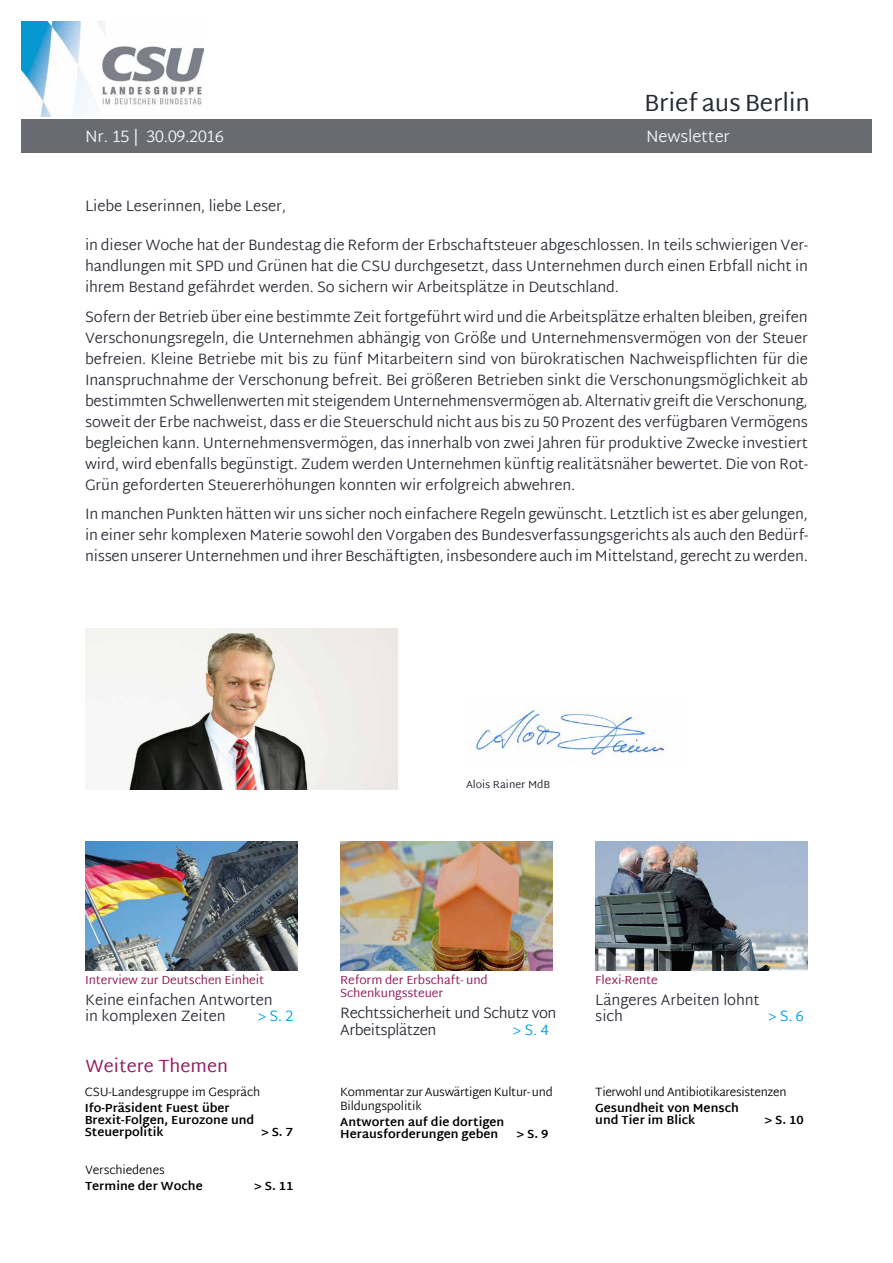
<style>
.page{position:relative;width:893px;height:1263px;background:#fff}
.page>*{position:absolute;margin:0;border:0;box-sizing:border-box;transform-origin:0 0}
.t1{font:24px "Martel Sans";letter-spacing:-.01em;color:#282c36}
._06_Weitere_Themen_B{font:18px "Martel Sans";color:#951d5e}
.t2{font:300 16.5px "Martel Sans";letter-spacing:-.01em;color:#f1f1f2}
._04_BaB_Fließtext{font:300 15px/21px "Martel Sans";letter-spacing:-.01em;color:#282c36;text-align:justify}
._06_BaB_Inhalt_II{font:300 15px/16.5px "Martel Sans";letter-spacing:-.01em;color:#282c36}
._06_BaB_Inhalt_II-2{font:300 15px/16.5px "Martel Sans";letter-spacing:-.03em;color:#282c36}
._06_BaB_Inhalt_II-3{font:300 15px "Martel Sans";color:#009ee0}
._06_BaB_Ü2_Weitere_T{font:700 12px/12px "Martel Sans";color:#000}
._06_BaB_Ü1_Weitere_T{font:300 12px/13.5px "Martel Sans";letter-spacing:-.025em;color:#000}
._06_BaB_Inhalt_Beere{font:12px/13.5px "Martel Sans";letter-spacing:-.01em;color:#951d5e}
._07_BaB_Name_MdB{font:10.5px "Martel Sans";color:#282c36}
</style>
<div class="page">
<img style="left:21px;top:21px;width:182px;height:96px">
<div style="left:21px;top:119px;width:851px;height:33px;background:#686b72"></div>
<img style="left:340px;top:842px;width:213px;height:128px">
<img style="left:595px;top:842px;width:213px;height:128px">
<img style="left:85px;top:842px;width:213px;height:128px">
<img style="left:475px;top:707px;width:190px;height:52px">
<img style="left:85px;top:628px;width:313px;height:162px">
<h1 class="t1" style="left:644px;top:88px;width:167px">Brief aus Berlin</h1>
<p class="t2" style="left:85px;top:125px;width:140px">Nr. 15 | 30.09.2016</p>
<p class="t2" style="left:646px;top:125px;width:85px">Newsletter</p>
<p class="_04_BaB_Fließtext" style="left:85px;top:196px;width:202px">Liebe Leserinnen, liebe Leser,</p>
<p class="_04_BaB_Fließtext" style="left:85px;top:235px;width:724px">in dieser Woche hat der Bundestag die Reform der Erbschaftsteuer abgeschlossen. In teils schwierigen Ver&shy;handlungen mit SPD und Grünen hat die CSU durchgesetzt, dass Unternehmen durch einen Erbfall nicht in ihrem Bestand gefährdet werden. So sichern wir Arbeitsplätze in Deutschland.</p>
<p class="_04_BaB_Fließtext" style="left:85px;top:307px;width:724px">Sofern der Betrieb über eine bestimmte Zeit fortgeführt wird und die Arbeitsplätze erhalten bleiben, greifen Verschonungsregeln, die Unternehmen abhängig von Größe und Unternehmensvermögen von der Steuer befreien. Kleine Betriebe mit bis zu fünf Mitarbeitern sind von bürokratischen Nachweispflichten für die Inanspruchnahme der Verschonung befreit. Bei größeren Betrieben sinkt die Verschonungsmöglichkeit ab bestimmten Schwellenwerten mit steigendem Unternehmensvermögen ab. Alternativ greift die Verschonung, soweit der Erbe nachweist, dass er die Steuerschuld nicht aus bis zu 50 Prozent des verfügbaren Vermögens begleichen kann. Unternehmensvermögen, das innerhalb von zwei Jahren für produktive Zwecke investiert wird, wird ebenfalls begünstigt. Zudem werden Unternehmen künftig realitätsnäher bewertet. Die von Rot-Grün geforderten Steuererhöhungen konnten wir erfolgreich abwehren.</p>
<p class="_04_BaB_Fließtext" style="left:85px;top:504px;width:724px">In manchen Punkten hätten wir uns sicher noch einfachere Regeln gewünscht. Letztlich ist es aber gelungen, in einer sehr komplexen Materie sowohl den Vorgaben des Bundesverfassungsgerichts als auch den Bedürf&shy;nissen unserer Unternehmen und ihrer Beschäftigten, insbesondere auch im Mittelstand, gerecht zu werden.</p>
<p class="_07_BaB_Name_MdB" style="left:466px;top:779px;width:86px">Alois Rainer MdB</p>
<p class="_06_BaB_Inhalt_Beere" style="left:85px;top:973px;width:181px">Interview zur Deutschen Einheit</p>
<p class="_06_BaB_Inhalt_II" style="left:85px;top:992px;width:189px">Keine einfachen Antworten in komplexen Zeiten</p>
<p class="_06_BaB_Inhalt_II-3" style="left:258px;top:1005px;width:37px">&gt; S. 2</p>
<p class="_06_Weitere_Themen_B" style="left:85px;top:1055px;width:144px">Weitere Themen</p>
<p class="_06_BaB_Ü1_Weitere_T" style="left:85px;top:1085px;width:177px">CSU-Landesgruppe im Gespräch</p>
<p class="_06_BaB_Ü2_Weitere_T" style="left:85px;top:1102px;width:171px">Ifo-Präsident Fuest über<br>Brexit-Folgen, Eurozone und<br>Steuerpolitik</p>
<p class="_06_BaB_Ü2_Weitere_T" style="left:261px;top:1126px;width:33px">&gt; S. 7</p>
<p class="_06_BaB_Ü1_Weitere_T" style="left:85px;top:1164px;width:81px">Verschiedenes</p>
<p class="_06_BaB_Ü2_Weitere_T" style="left:85px;top:1180px;width:119px">Termine der Woche</p>
<p class="_06_BaB_Ü2_Weitere_T" style="left:255px;top:1180px;width:40px">&gt; S. 11</p>
<p class="_06_BaB_Inhalt_Beere" style="left:340px;top:973px;width:149px">Reform der Erbschaft- und<br>Schenkungssteuer</p>
<p class="_06_BaB_Inhalt_II-2" style="left:340px;top:1006px;width:218px">Rechtssicherheit und Schutz von<br>Arbeitsplätzen</p>
<p class="_06_BaB_Inhalt_II-3" style="left:513px;top:1019px;width:37px">&gt; S. 4</p>
<p class="_06_BaB_Ü1_Weitere_T" style="left:340px;top:1086px;width:214px">Kommentar zur Auswärtigen Kultur- und<br>Bildungspolitik</p>
<p class="_06_BaB_Ü2_Weitere_T" style="left:340px;top:1116px;width:166px">Antworten auf die dortigen<br>Herausforderungen geben</p>
<p class="_06_BaB_Ü2_Weitere_T" style="left:517px;top:1128px;width:33px">&gt; S. 9</p>
<p class="_06_BaB_Inhalt_Beere" style="left:595px;top:973px;width:64px">Flexi-Rente</p>
<p class="_06_BaB_Inhalt_II" style="left:595px;top:992px;width:166px">Längeres Arbeiten lohnt sich</p>
<p class="_06_BaB_Inhalt_II-3" style="left:768px;top:1005px;width:37px">&gt; S. 6</p>
<p class="_06_BaB_Ü1_Weitere_T" style="left:595px;top:1086px;width:193px">Tierwohl und Antibiotikaresistenzen</p>
<p class="_06_BaB_Ü2_Weitere_T" style="left:595px;top:1102px;width:145px">Gesundheit von Mensch und Tier im Blick</p>
<p class="_06_BaB_Ü2_Weitere_T" style="left:765px;top:1114px;width:40px">&gt; S. 10</p>
</div>
